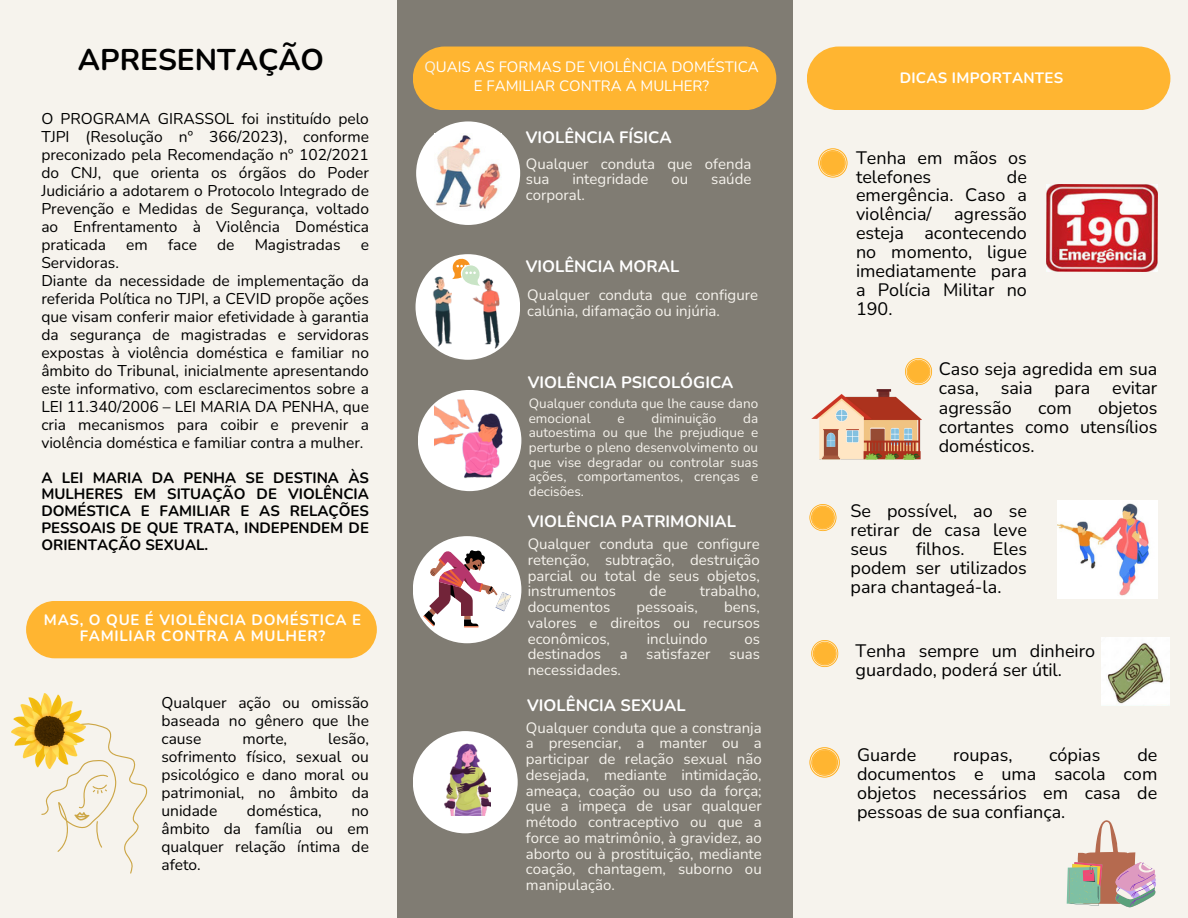
<style>
.page{position:relative;width:1188px;height:918px;background:#f6f3ed}
.page>*{position:absolute;margin:0;border:0;box-sizing:border-box;transform-origin:0 0}
.t1{font:700 30px "Nunito";color:#000}
.t2{font:18px/19.2px "Nunito";color:#000;text-align:justify}
.t3{font:700 16.5px "Nunito";color:#fff}
.t4{font:15.6px/18px "Nunito";color:#000;text-align:justify}
.t5{font:15px/15.8px "Nunito";color:#f6f3ed;text-align:justify}
.t6{font:700 15px/16.8px "Nunito";color:#000;text-align:justify}
.t7{font:15px "Nunito";color:#fff}
.t8{font:700 15px/15.8px "Nunito";letter-spacing:.05em;color:#fff;text-align:center}
.t9{font:700 15px "Nunito";letter-spacing:.02em;color:#fff}
.t10{font:13.5px/14.7px "Nunito";color:#f6f3ed}
.s1{color:#f6f3ed}
</style>
<div class="page">
<div style="left:397px;top:0;width:396px;height:918px;background:#807c73"></div>
<div style="left:26px;top:601px;width:351px;height:57px;background:#ffb531"></div>
<div style="left:413px;top:47px;width:363px;height:63px;background:#ffb531"></div>
<svg style="left:41px;top:723px;width:107px;height:151px"></svg>
<img style="left:11px;top:694px;width:74px;height:74px">
<div style="left:416px;top:254px;width:104px;height:106px;background:#fff;border-radius:50%"></div>
<div style="left:416px;top:121px;width:104px;height:104px;background:#fff;border-radius:50%"></div>
<div style="left:413px;top:536px;width:108px;height:107px;background:#fff;border-radius:50%"></div>
<svg style="left:423px;top:550px;width:89px;height:77px"></svg>
<img style="left:431px;top:276px;width:21px;height:75px">
<img style="left:472px;top:278px;width:32px;height:72px">
<svg style="left:452px;top:258px;width:28px;height:28px"></svg>
<div style="left:807px;top:47px;width:363px;height:63px;background:#ffb531"></div>
<svg style="left:818px;top:148px;width:30px;height:30px"></svg>
<div style="left:413px;top:731px;width:105px;height:102px;background:#fff;border-radius:50%"></div>
<img style="left:444px;top:743px;width:47px;height:73px">
<svg style="left:809px;top:504px;width:27px;height:27px"></svg>
<svg style="left:811px;top:640px;width:27px;height:27px"></svg>
<svg style="left:809px;top:747px;width:31px;height:31px"></svg>
<img style="left:811px;top:390px;width:111px;height:70px">
<svg style="left:1067px;top:820px;width:89px;height:88px"></svg>
<div style="left:418px;top:390px;width:103px;height:101px;background:#fff;border-radius:50%"></div>
<img style="left:434px;top:396px;width:70px;height:84px">
<img style="left:434px;top:135px;width:67px;height:74px">
<img style="left:1047px;top:185px;width:110px;height:86px">
<img style="left:1101px;top:638px;width:69px;height:67px">
<img style="left:1057px;top:501px;width:101px;height:98px">
<svg style="left:905px;top:358px;width:27px;height:27px"></svg>
<p class="t1" style="left:78px;top:39px;width:248px">APRESENTAÇÃO</p>
<p class="t4" style="left:41px;top:110px;width:329px">O PROGRAMA GIRASSOL foi instituído pelo TJPI (Resolução nº 366/2023), conforme preconizado pela Recomendação nº 102/2021 do CNJ, que orienta os órgãos do Poder Judiciário a adotarem o Protocolo Integrado de Prevenção e Medidas de Segurança, voltado ao Enfrentamento à Violência Doméstica praticada</p>
<p class="t4" style="left:126px;top:236px;width:23px">em</p>
<p class="t4" style="left:168px;top:236px;width:30px">face</p>
<p class="t4" style="left:217px;top:236px;width:19px">de</p>
<p class="t4" style="left:255px;top:236px;width:87px">Magistradas</p>
<p class="t4" style="left:361px;top:236px;width:10px">e</p>
<p class="t4" style="left:41px;top:254px;width:79px">Servidoras.</p>
<p class="t4" style="left:41px;top:272px;width:329px">Diante da necessidade de implementação da referida Política no TJPI, a CEVID propõe ações que visam conferir maior efetividade à garantia da segurança de magistradas e servidoras expostas à violência doméstica e familiar no âmbito do Tribunal, inicialmente apresentando este informativo, com esclarecimentos sobre a LEI 11.340/2006 – LEI MARIA DA PENHA, que cria mecanismos para coibir e prevenir a violência doméstica e familiar contra a mulher.</p>
<p class="t6" style="left:41px;top:469px;width:329px">A LEI MARIA DA PENHA SE DESTINA ÀS MULHERES EM SITUAÇÃO DE VIOLÊNCIA DOMÉSTICA E FAMILIAR E AS RELAÇÕES PESSOAIS DE QUE TRATA, INDEPENDEM DE ORIENTAÇÃO SEXUAL.</p>
<p class="t8" style="left:44px;top:612px;width:319px">MAS, O QUE É VIOLÊNCIA DOMÉSTICA E<br>FAMILIAR CONTRA A MULHER?</p>
<p class="t4" style="left:161px;top:694px;width:209px">Qualquer ação ou omissão baseada no gênero que lhe cause</p>
<p class="t4" style="left:161px;top:730px;width:209px;text-indent:167px">lesão, sofrimento físico, sexual ou psicológico e dano moral ou patrimonial, no âmbito da unidade</p>
<p class="t4" style="left:242px;top:730px;width:46px">morte,</p>
<p class="t4" style="left:247px;top:802px;width:76px">doméstica,</p>
<p class="t4" style="left:161px;top:802px;width:209px;text-indent:190px">no âmbito da família ou em qualquer relação íntima de afeto.</p>
<p class="t7" style="left:424px;top:57px;width:336px"><span class="s1">Q</span>UAIS AS FORMAS DE VIOLÊNCIA DOMÉSTICA</p>
<p class="t7" style="left:474px;top:76px;width:237px">E FAMILIAR CONTRA A MULHER?</p>
<p class="t3" style="left:526px;top:126px;width:147px">VIOLÊNCIA FÍSICA</p>
<p class="t5" style="left:526px;top:156px;width:227px">Qualquer conduta que ofenda sua</p>
<p class="t5" style="left:572px;top:171px;width:78px">integridade</p>
<p class="t5" style="left:671px;top:171px;width:18px">ou</p>
<p class="t5" style="left:711px;top:171px;width:42px">saúde</p>
<p class="t5" style="left:526px;top:187px;width:60px">corporal.</p>
<p class="t3" style="left:526px;top:256px;width:155px">VIOLÊNCIA MORAL</p>
<p class="t5" style="left:527px;top:287px;width:232px">Qualquer conduta que configure calúnia, difamação ou injúria.</p>
<p class="t3" style="left:528px;top:371px;width:207px">VIOLÊNCIA PSICOLÓGICA</p>
<p class="t10" style="left:529px;top:396px;width:231px">Qualquer conduta que lhe cause dano emocional</p>
<p class="t10" style="left:618px;top:411px;width:9px">e</p>
<p class="t10" style="left:651px;top:411px;width:66px">diminuição</p>
<p class="t10" style="left:529px;top:411px;width:231px;text-align:justify;text-indent:214px">da autoestima ou que lhe prejudique e perturbe o pleno desenvolvimento ou que vise degradar ou controlar suas ações, comportamentos, crenças e decisões.</p>
<p class="t3" style="left:528px;top:511px;width:210px">VIOLÊNCIA PATRIMONIAL</p>
<p class="t5" style="left:528px;top:536px;width:234px">Qualquer conduta que configure retenção, subtração, destruição parcial ou total de seus objetos, instrumentos</p>
<p class="t5" style="left:650px;top:584px;width:18px">de</p>
<p class="t5" style="left:700px;top:584px;width:61px">trabalho,</p>
<p class="t5" style="left:528px;top:599px;width:234px;text-indent:196px">bens, valores e direitos ou recursos econômicos,</p>
<p class="t5" style="left:528px;top:599px;width:84px">documentos</p>
<p class="t5" style="left:636px;top:599px;width:63px">pessoais,</p>
<p class="t5" style="left:647px;top:631px;width:62px">incluindo</p>
<p class="t5" style="left:528px;top:631px;width:234px;text-indent:217px">os destinados a satisfazer suas necessidades.</p>
<p class="t3" style="left:527px;top:694px;width:160px">VIOLÊNCIA SEXUAL</p>
<p class="t5" style="left:526px;top:720px;width:237px">Qualquer conduta que a constranja a presenciar, a manter ou a participar de relação sexual não desejada, mediante intimidação, ameaça, coação ou uso da força; que a impeça de usar qualquer método contraceptivo ou que a force ao matrimônio, à gravidez, ao aborto ou à prostituição, mediante coação, chantagem, suborno ou manipulação.</p>
<p class="t9" style="left:900px;top:68px;width:165px">DICAS IMPORTANTES</p>
<p class="t2" style="left:856px;top:148px;width:172px">Tenha em mãos os telefones</p>
<p class="t2" style="left:856px;top:167px;width:172px;text-indent:151px">de emergência. Caso a violência/ agressão esteja acontecendo no momento, ligue imediatamente para a Polícia Militar no 190.</p>
<p class="t2" style="left:939px;top:360px;width:220px">Caso seja agredida em sua casa, saia para evitar agressão</p>
<p class="t2" style="left:939px;top:398px;width:220px;text-indent:159px">objetos cortantes como utensílios domésticos.</p>
<p class="t2" style="left:1038px;top:398px;width:35px">com</p>
<p class="t2" style="left:851px;top:501px;width:178px">Se possível, ao se retirar de casa leve seus</p>
<p class="t2" style="left:851px;top:539px;width:178px;text-indent:142px">Eles podem ser utilizados para chantageá-la.</p>
<p class="t2" style="left:916px;top:539px;width:50px">filhos.</p>
<p class="t2" style="left:856px;top:642px;width:241px">Tenha sempre um dinheiro guardado, poderá ser útil.</p>
<p class="t2" style="left:857px;top:745px;width:61px">Guarde</p>
<p class="t2" style="left:953px;top:745px;width:61px">roupas,</p>
<p class="t2" style="left:1049px;top:745px;width:53px">cópias</p>
<p class="t2" style="left:857px;top:745px;width:302px;text-indent:280px">de documentos e uma sacola com objetos necessários em casa de pessoas de sua confiança.</p>
</div>
